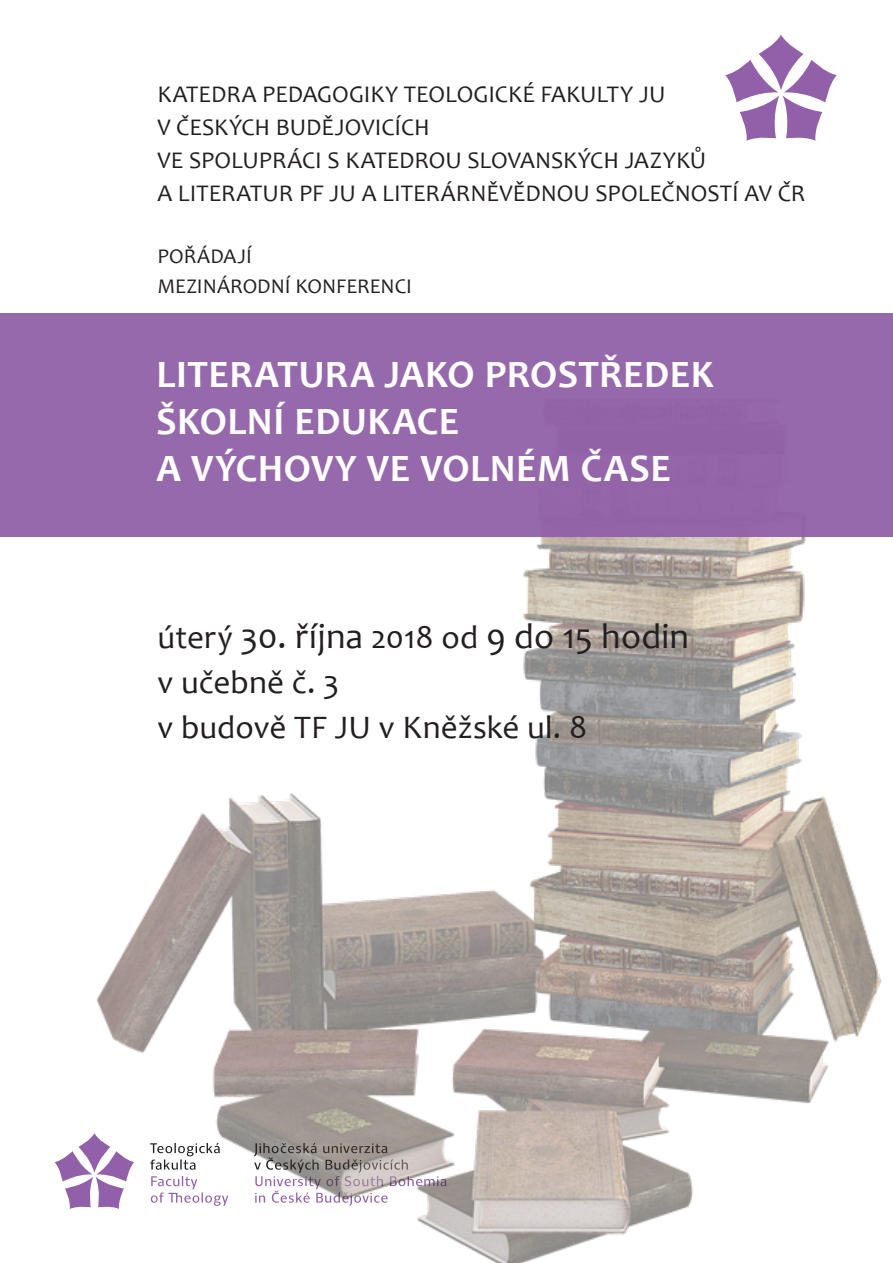
<style>
.page{position:relative;width:893px;height:1263px;background:#fff}
.page>*{position:absolute;margin:0;border:0;box-sizing:border-box;transform-origin:0 0}
.t1{font:700 39px/46.8px "Candara";letter-spacing:.015em;color:#fff}
.t2{font:36px "Candara";letter-spacing:.005em;color:#231f20}
.t3{font:33px "Candara";letter-spacing:.005em;color:#231f20}
.t4{font:24px "Candara";letter-spacing:-.005em;color:#231f20}
.t5{font:21px "Candara";letter-spacing:-.005em;color:#231f20}
.s1{font-size:33px}
</style>
<div class="page">
<svg style="left:725px;top:35px;width:112px;height:106px"></svg>
<img style="left:31px;top:536px;width:862px;height:727px">
<div style="left:0;top:313px;width:893px;height:223px;background:#9668ac"></div>
<p class="t4" style="left:157px;top:79px;width:510px">KATEDRA PEDAGOGIKY TEOLOGICKÉ FAKULTY JU</p>
<p class="t4" style="left:157px;top:112px;width:274px">V ČESKÝCH BUDĚJOVICÍCH</p>
<p class="t4" style="left:157px;top:145px;width:550px">VE SPOLUPRÁCI S KATEDROU SLOVANSKÝCH JAZYKŮ</p>
<p class="t4" style="left:157px;top:178px;width:649px">A LITERATUR PF JU A LITERÁRNĚVĚDNOU SPOLEČNOSTÍ AV ČR</p>
<p class="t5" style="left:157px;top:243px;width:96px">POŘÁDAJÍ</p>
<p class="t5" style="left:157px;top:273px;width:256px">MEZINÁRODNÍ KONFERENCI</p>
<h1 class="t1" style="left:157px;top:351px;width:559px">LITERATURA JAKO PROSTŘEDEK<br>ŠKOLNÍ EDUKACE<br>A VÝCHOVY VE VOLNÉM ČASE</h1>
<p class="t2" style="left:157px;top:614px;width:533px"><span class="s1">úterý</span> 30. října <span class="s1">2018 od</span> 9 do 15 hodin</p>
<p class="t3" style="left:157px;top:662px;width:183px">v učebně č. 3</p>
<p class="t3" style="left:157px;top:707px;width:431px">v budově TF JU v Kněžské ul. 8</p>
</div>
